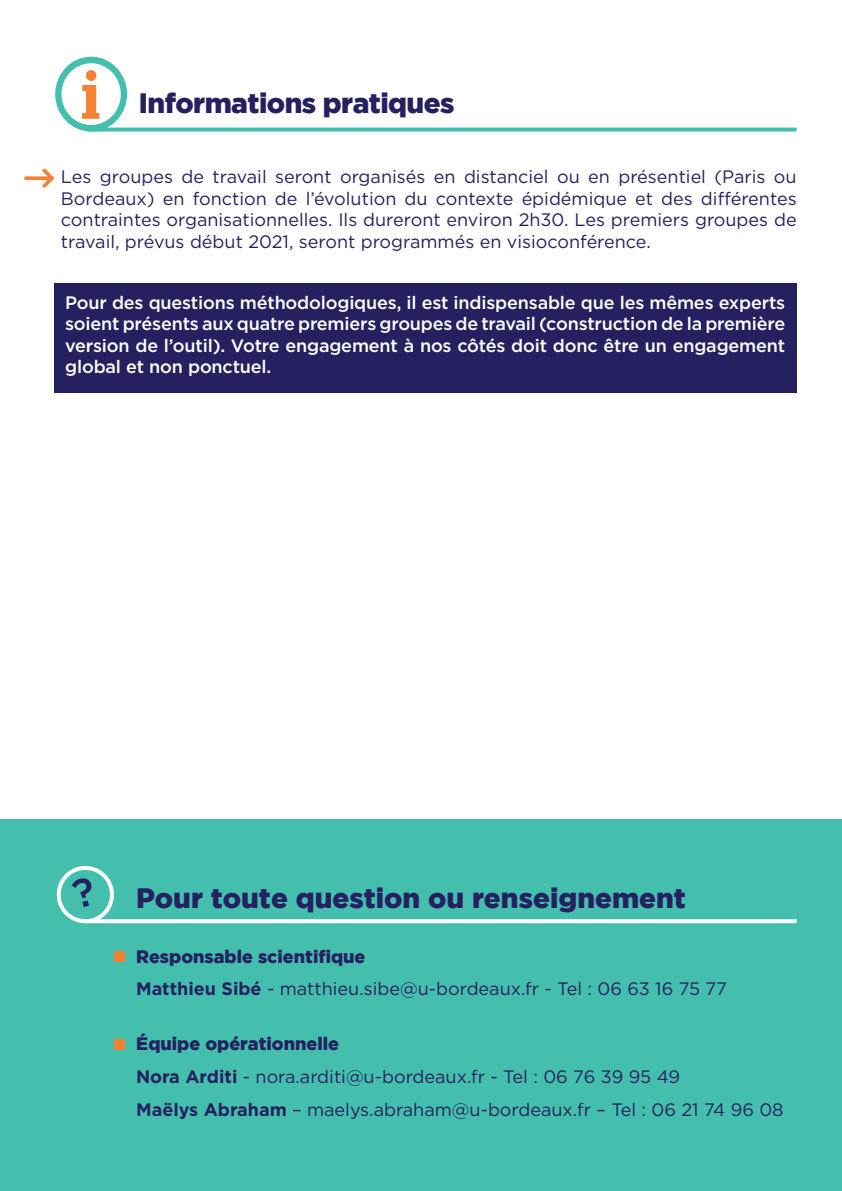
<style>
.page{position:relative;width:842px;height:1191px;background:#fff}
.page>*{position:absolute;margin:0;border:0;box-sizing:border-box;transform-origin:0 0}
.t1{font:900 28px "Gotham";color:#252161}
.t2{font:900 28px "Gotham";letter-spacing:-.02em;color:#252161}
.t3{font:18px/21.6px "Gotham";color:#252161;text-align:justify}
.t4{font:500 18px/21.6px "Gotham";letter-spacing:-.01em;color:#fff;text-align:justify}
.t5{font:900 18px "Gotham";color:#252161}
.s1{font-weight:700}
</style>
<div class="page">
<hr style="left:841px;top:0;width:1px;height:1191px;background:#45bfad">
<div style="left:0;top:819px;width:842px;height:372px;background:#45bfad"></div>
<svg style="left:115px;top:919px;width:682px;height:4px;fill:#fff"></svg>
<div style="left:114px;top:951px;width:10px;height:10px;background:#f48232"></div>
<div style="left:114px;top:1039px;width:10px;height:11px;background:#f48232"></div>
<hr style="left:841px;top:603px;width:1px;height:215px;background:#fff">
<svg style="left:26px;top:176px;width:13px;height:4px"></svg>
<svg style="left:39px;top:168px;width:15px;height:20px"></svg>
<svg style="left:55px;top:57px;width:72px;height:75px"></svg>
<svg style="left:89px;top:128px;width:708px;height:4px;fill:#45bfad"></svg>
<div style="left:54px;top:283px;width:743px;height:110px;background:#252161"></div>
<svg style="left:56px;top:865px;width:59px;height:59px"></svg>
<p class="t2" style="left:139px;top:87px;width:317px">Informations pratiques</p>
<p class="t3" style="left:61px;top:165px;width:737px">Les groupes de travail seront organisés en distanciel ou en présentiel (Paris ou Bordeaux) en fonction de l’évolution du contexte épidémique et des différentes contraintes organisationnelles. Ils dureront environ 2h30. Les premiers groupes de travail, prévus début 2021, seront programmés en visioconférence.</p>
<p class="t4" style="left:65px;top:291px;width:722px">Pour des questions méthodologiques, il est indispensable que les mêmes experts soient présents aux quatre premiers groupes de travail (construction de la première version de l’outil). Votre engagement à nos côtés doit donc être un engagement global et non ponctuel.</p>
<p class="t1" style="left:136px;top:882px;width:551px">Pour toute question ou renseignement</p>
<p class="t5" style="left:136px;top:945px;width:231px">Responsable scientifique</p>
<p class="t3" style="left:136px;top:978px;width:592px"><span class="s1">Matthieu Sibé</span> - matthieu.sibe@u-bordeaux.fr - Tel : 06 63 16 75 77</p>
<p class="t5" style="left:136px;top:1033px;width:204px">Équipe opérationnelle</p>
<p class="t3" style="left:136px;top:1065px;width:546px"><span class="s1">Nora Arditi</span> - nora.arditi@u-bordeaux.fr - Tel : 06 76 39 95 49</p>
<p class="t3" style="left:136px;top:1098px;width:649px"><span class="s1">Maëlys Abraham</span> – maelys.abraham@u-bordeaux.fr – Tel : 06 21 74 96 08</p>
</div>
